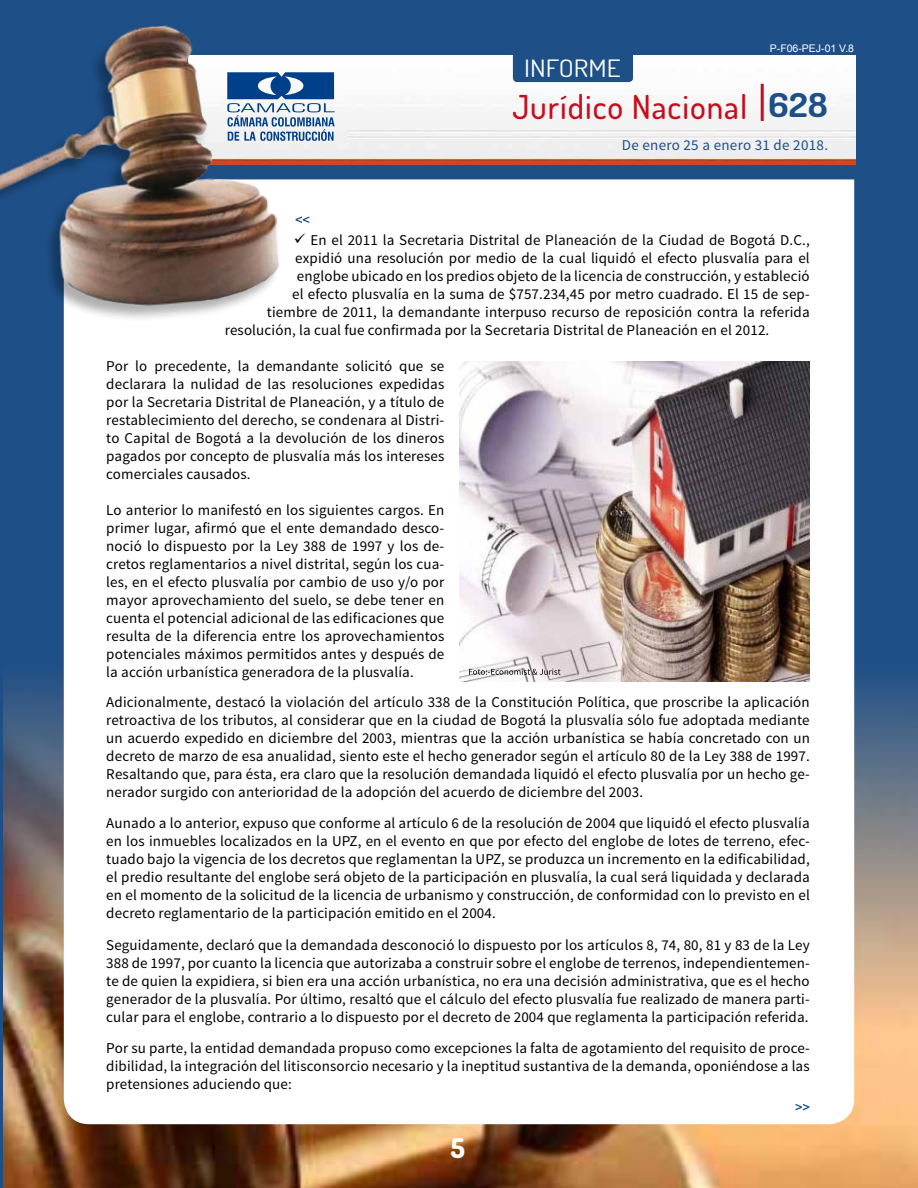
<style>
.page{position:relative;width:918px;height:1188px;background:#1e4f87}
.page>*{position:absolute;margin:0;border:0;box-sizing:border-box;transform-origin:0 0}
.t1{font:500 33px "Dosis";letter-spacing:.03em;color:#c50e1f}
.t2{font:800 27px "Dosis";color:#fff}
.t3{font:24px "Dosis";color:#fff;scale:1.14 1}
.t4{font:15px/18px "Source Sans Pro";letter-spacing:.01em;color:#000;text-align:justify}
.t5{font:15px "Source Sans Pro";letter-spacing:.02em;color:#1e4f87}
.t6{font:10.5px "Arial";color:#fff}
.s1{font-weight:700;color:#1e4f87}
</style>
<div class="page">
<img style="left:4px;top:665px;width:914px;height:523px">
<div style="left:64px;top:179px;width:790px;height:945px;background:#fff"></div>
<img style="left:282px;top:55px;width:574px;height:109px">
<div style="left:513px;top:37px;width:120px;height:45px;background:#1e4f87;border-radius:4px"></div>
<hr style="left:761px;top:84px;width:3px;height:37px;background:#c50e1f">
<div style="left:0;top:26px;width:280px;height:297px;background:#000;opacity:.32"></div>
<img style="left:0;top:25px;width:282px;height:291px">
<svg style="left:227px;top:72px;width:108px;height:69px;background:#7999bf"></svg>
<svg style="left:296px;top:216px;width:13px;height:7px"></svg>
<img style="left:459px;top:361px;width:351px;height:320px">
<svg style="left:796px;top:1104px;width:13px;height:6px"></svg>
<svg style="left:469px;top:669px;width:92px;height:6px"></svg>
<h3 class="t3" style="left:524px;top:53px;width:86px">INFORME</h3>
<p class="t6" style="left:770px;top:42px;width:86px">P-F06-PEJ-01 V.8</p>
<h1 class="t1" style="left:512px;top:85px;width:317px">Jurídico Nacional <span class="s1">628</span></h1>
<p class="t5" style="left:622px;top:136px;width:208px">De enero 25 a enero 31 de 2018.</p>
<p class="t4" style="left:294px;top:231px;width:518px">✓ En el 2011 la Secretaria Distrital de Planeación de la Ciudad de Bogotá D.C.,</p>
<p class="t4" style="left:295px;top:249px;width:516px">expidió una resolución por medio de la cual liquidó el efecto plusvalía para el</p>
<p class="t4" style="left:297px;top:267px;width:514px">englobe ubicado en los predios objeto de la licencia de construcción, y estableció</p>
<p class="t4" style="left:292px;top:285px;width:519px">el efecto plusvalía en la suma de $757.234,45 por metro cuadrado. El 15 de sep-</p>
<p class="t4" style="left:267px;top:303px;width:544px">tiembre de 2011, la demandante interpuso recurso de reposición contra la referida</p>
<p class="t4" style="left:225px;top:321px;width:546px">resolución, la cual fue confirmada por la Secretaria Distrital de Planeación en el 2012.</p>
<p class="t4" style="left:106px;top:357px;width:340px">Por lo precedente, la demandante solicitó que se declarara la nulidad de las resoluciones expedidas por la Secretaria Distrital de Planeación, y a título de restablecimiento del derecho, se condenara al Distri&shy;to Capital de Bogotá a la devolución de los dineros pagados por concepto de plusvalía más los intereses comerciales causados.</p>
<p class="t4" style="left:106px;top:501px;width:340px">Lo anterior lo manifestó en los siguientes cargos. En primer lugar, afirmó que el ente demandado desco&shy;noció lo dispuesto por la Ley 388 de 1997 y los de&shy;cretos reglamentarios a nivel distrital, según los cua&shy;les, en el efecto plusvalía por cambio de uso y/o por mayor aprovechamiento del suelo, se debe tener en cuenta el potencial adicional de las edificaciones que resulta de la diferencia entre los aprovechamientos potenciales máximos permitidos antes y después de la acción urbanística generadora de la plusvalía.</p>
<p class="t4" style="left:106px;top:693px;width:705px">Adicionalmente, destacó la violación del artículo 338 de la Constitución Política, que proscribe la aplicación retroactiva de los tributos, al considerar que en la ciudad de Bogotá la plusvalía sólo fue adoptada mediante un acuerdo expedido en diciembre del 2003, mientras que la acción urbanística se había concretado con un decreto de marzo de esa anualidad, siento este el hecho generador según el artículo 80 de la Ley 388 de 1997.<br>Resaltando que, para ésta, era claro que la resolución demandada liquidó el efecto plusvalía por un hecho ge&shy;nerador surgido con anterioridad de la adopción del acuerdo de diciembre del 2003.</p>
<p class="t4" style="left:106px;top:814px;width:705px">Aunado a lo anterior, expuso que conforme al artículo 6 de la resolución de 2004 que liquidó el efecto plusvalía en los inmuebles localizados en la UPZ, en el evento en que por efecto del englobe de lotes de terreno, efec&shy;tuado bajo la vigencia de los decretos que reglamentan la UPZ, se produzca un incremento en la edificabilidad, el predio resultante del englobe será objeto de la participación en plusvalía, la cual será liquidada y declarada en el momento de la solicitud de la licencia de urbanismo y construcción, de conformidad con lo previsto en el decreto reglamentario de la participación emitido en el 2004.</p>
<p class="t4" style="left:106px;top:936px;width:705px">Seguidamente, declaró que la demandada desconoció lo dispuesto por los artículos 8, 74, 80, 81 y 83 de la Ley 388 de 1997, por cuanto la licencia que autorizaba a construir sobre el englobe de terrenos, independientemen&shy;te de quien la expidiera, si bien era una acción urbanística, no era una decisión administrativa, que es el hecho generador de la plusvalía. Por último, resaltó que el cálculo del efecto plusvalía fue realizado de manera parti&shy;cular para el englobe, contrario a lo dispuesto por el decreto de 2004 que reglamenta la participación referida.</p>
<p class="t4" style="left:106px;top:1039px;width:705px">Por su parte, la entidad demandada propuso como excepciones la falta de agotamiento del requisito de proce&shy;dibilidad, la integración del litisconsorcio necesario y la ineptitud sustantiva de la demanda, oponiéndose a las pretensiones aduciendo que:</p>
<h2 class="t2" style="left:451px;top:1131px;width:16px">5</h2>
</div>
